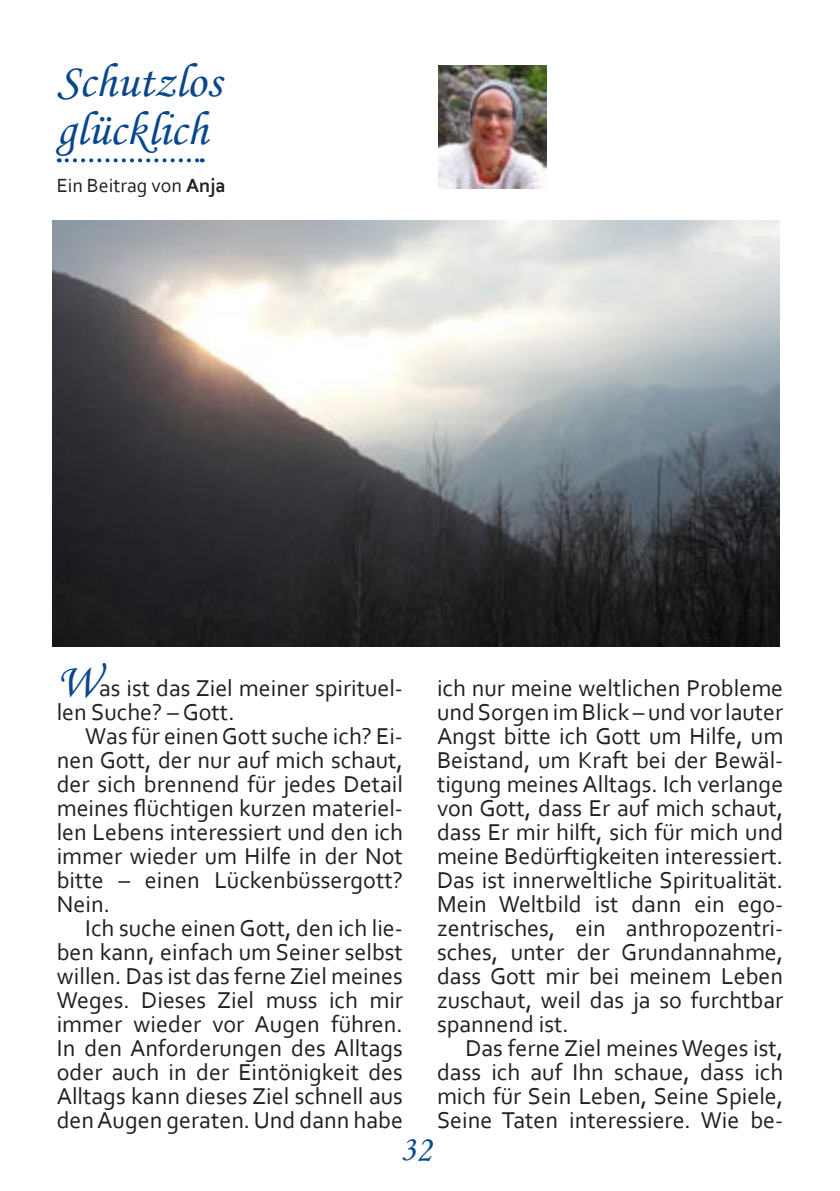
<style>
.page{position:relative;width:840px;height:1191px;background:#fff}
.page>*{position:absolute;margin:0;border:0;box-sizing:border-box;transform-origin:0 0}
.t1{font:48px/48px "Monotype Corsiva";color:#08468d}
.t2{font:36px "Monotype Corsiva";color:#08468d}
.t3{font:24px/24px "Corbel";color:#231f20;text-align:justify}
.t4{font:20px "Corbel";color:#231f20}
.s1{font-weight:700}
.s2{font-family:"Monotype Corsiva";font-size:48px;color:#08468d}
</style>
<div class="page">
<svg style="left:67px;top:158px;width:136px;height:4px"></svg>
<img style="left:438px;top:66px;width:108px;height:123px">
<img style="left:53px;top:221px;width:725px;height:425px">
<h1 class="t1" style="left:57px;top:57px;width:166px">Schutzlos glücklich</h1>
<p class="t4" style="left:57px;top:173px;width:170px">Ein Beitrag von <span class="s1">Anja</span></p>
<p class="t3" style="left:57px;top:675px;width:347px"><span class="s2">W</span>as ist das Ziel meiner spirituel&shy;len Suche? – Gott.</p>
<p class="t3" style="left:57px;top:723px;width:347px;text-indent:28px">Was für einen Gott suche ich? Ei&shy;nen Gott, der nur auf mich schaut, der sich brennend für jedes Detail meines flüchtigen kurzen materiel&shy;len Lebens interessiert und den ich immer wieder um Hilfe in der Not bitte – einen Lückenbüssergott?<br>Nein.</p>
<p class="t3" style="left:57px;top:915px;width:347px;text-indent:28px">Ich suche einen Gott, den ich lie&shy;ben kann, einfach um Seiner selbst willen. Das ist das ferne Ziel meines Weges. Dieses Ziel muss ich mir immer wieder vor Augen führen.<br>In den Anforderungen des Alltags oder auch in der Eintönigkeit des Alltags kann dieses Ziel schnell aus den Augen geraten. Und dann habe</p>
<p class="t3" style="left:437px;top:675px;width:347px">ich nur meine weltlichen Probleme und Sorgen im Blick – und vor lauter Angst bitte ich Gott um Hilfe, um Beistand, um Kraft bei der Bewäl&shy;tigung meines Alltags. Ich verlange von Gott, dass Er auf mich schaut, dass Er mir hilft, sich für mich und meine Bedürftigkeiten interessiert.<br>Das ist innerweltliche Spiritualität.<br>Mein Weltbild ist dann ein ego&shy;zentrisches, ein anthropozentri&shy;sches, unter der Grundannahme, dass Gott mir bei meinem Leben zuschaut, weil das ja so furchtbar spannend ist.</p>
<p class="t3" style="left:437px;top:1035px;width:347px;text-indent:28px">Das ferne Ziel meines Weges ist, dass ich auf Ihn schaue, dass ich mich für Sein Leben, Seine Spiele, Seine Taten interessiere. Wie be-</p>
<h2 class="t2" style="left:400px;top:1127px;width:33px">32</h2>
</div>
